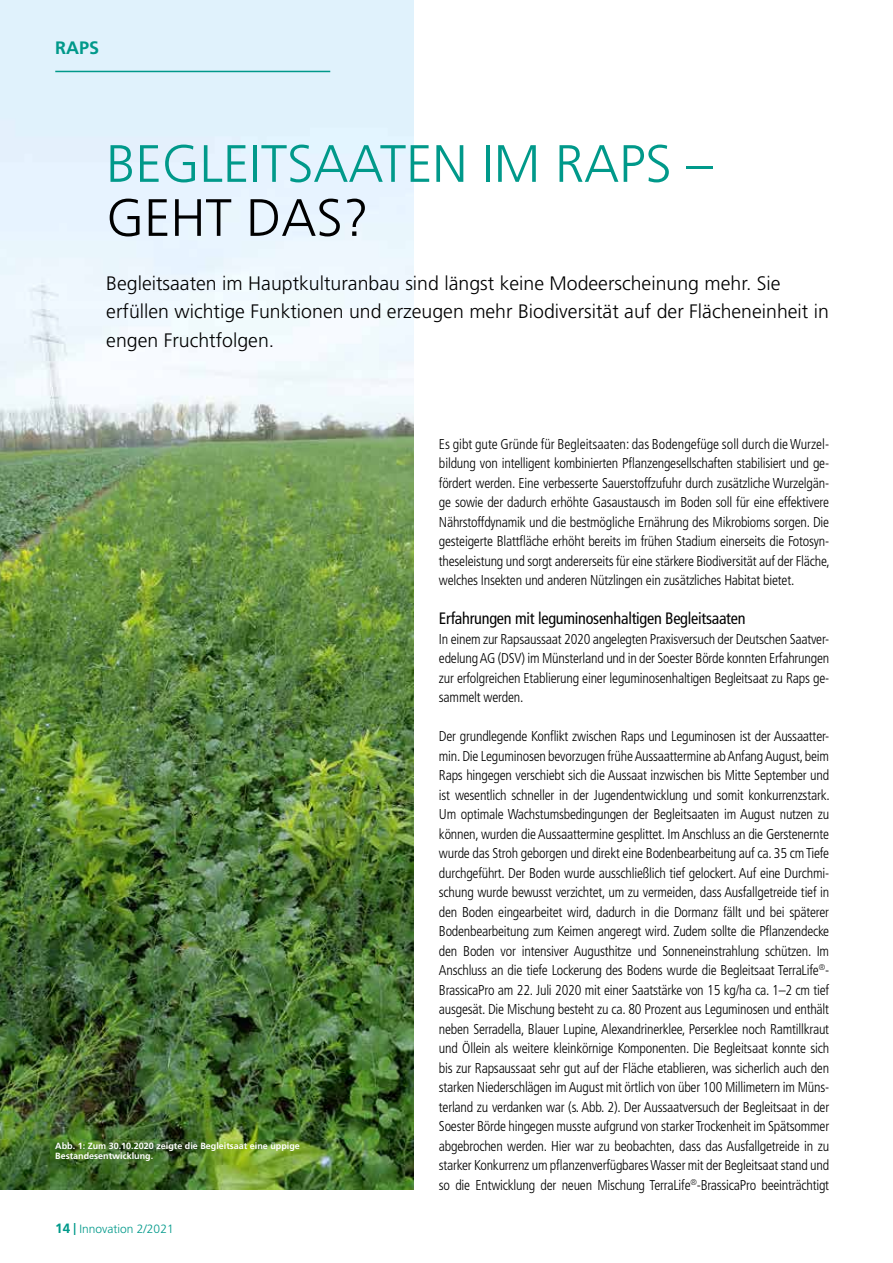
<style>
.page{position:relative;width:893px;height:1263px;background:#fff}
.page>*{position:absolute;margin:0;border:0;box-sizing:border-box;transform-origin:0 0}
.t1{font:300 52.5px "Frutiger LT";color:#00998a}
.t2{font:300 52.5px "Frutiger LT";color:#000}
.t3{font:300 19.5px/28.5px "Frutiger LT";color:#000}
.t4{font:700 18px "Frutiger LT";color:#00998a}
.t5{font:condensed 16.5px "Frutiger LT";letter-spacing:-.015em;color:#000}
.t6{font:300 condensed 14.25px/19.5px "Frutiger LT";letter-spacing:-.015em;color:#000;text-align:justify}
.t7{font:300 12px "Frutiger LT";color:#00998a}
.t8{font:700 9px/10.8px "Frutiger LT";color:#fff}
.s1{font-weight:700;font-size:13.5px}
.s2{font-weight:700}
</style>
<div class="page">
<img style="left:0;top:0;width:413px;height:1189px">
<hr style="left:55px;top:71px;width:275px;height:1px;background:#00998a">
<p class="t4" style="left:55px;top:37px;width:23px">Raps</p>
<h1 class="t1" style="left:106px;top:134px;width:608px">BEGLEITSAATEN IM RAPS –</h1>
<h1 class="t2" style="left:106px;top:188px;width:264px">GEHT DAS?</h1>
<h2 class="t3" style="left:106px;top:269px;width:724px">Begleitsaaten im Hauptkulturanbau sind längst keine Modeerscheinung mehr. Sie erfüllen wichtige Funktionen und erzeugen mehr Biodiversität auf der Flächeneinheit in engen Fruchtfolgen.</h2>
<p class="t8" style="left:55px;top:1140px;width:246px">Abb. 1: Zum 30.10.2020 zeigte die Begleitsaat eine üppige<br>Bestandesentwicklung.</p>
<p class="t7" style="left:55px;top:1222px;width:120px"><span class="s1">14</span> <span class="s2">|</span> Innovation 2/2021</p>
<p class="t6" style="left:439px;top:434px;width:392px">Es gibt gute Gründe für Begleitsaaten: das Bodengefüge soll durch die Wurzel&shy;bildung von intelligent kombinierten Pflanzengesellschaften stabilisiert und ge&shy;fördert werden. Eine verbesserte Sauerstoffzufuhr durch zusätzliche Wurzelgän&shy;ge sowie der dadurch erhöhte Gasaustausch im Boden soll für eine effektivere Nährstoffdynamik und die bestmögliche Ernährung des Mikrobioms sorgen. Die gesteigerte Blattfläche erhöht bereits im frühen Stadium einerseits die Fotosyn&shy;theseleistung und sorgt andererseits für eine stärkere Biodiversität auf der Fläche, welches Insekten und anderen Nützlingen ein zusätzliches Habitat bietet.</p>
<p class="t5" style="left:439px;top:609px;width:308px">Erfahrungen mit leguminosenhaltigen Begleitsaaten</p>
<p class="t6" style="left:439px;top:629px;width:392px">In einem zur Rapsaussaat 2020 angelegten Praxisversuch der Deutschen Saatver&shy;edelung AG (DSV) im Münsterland und in der Soester Börde konnten Erfahrungen zur erfolgreichen Etablierung einer leguminosenhaltigen Begleitsaat zu Raps ge&shy;sammelt werden.</p>
<p class="t6" style="left:439px;top:727px;width:392px">Der grundlegende Konflikt zwischen Raps und Leguminosen ist der Aussaatter&shy;min. Die Leguminosen bevorzugen frühe Aussaattermine ab Anfang August, beim Raps hingegen verschiebt sich die Aussaat inzwischen bis Mitte September und ist wesentlich schneller in der Jugendentwicklung und somit konkurrenzstark.<br>Um optimale Wachstumsbedingungen der Begleitsaaten im August nutzen zu können, wurden die Aussaattermine gesplittet. Im Anschluss an die Gerstenernte wurde das Stroh geborgen und direkt eine Bodenbearbeitung auf ca. 35 cm Tiefe durchgeführt. Der Boden wurde ausschließlich tief gelockert. Auf eine Durchmi&shy;schung wurde bewusst verzichtet, um zu vermeiden, dass Ausfallgetreide tief in den Boden eingearbeitet wird, dadurch in die Dormanz fällt und bei späterer Bodenbearbeitung zum Keimen angeregt wird. Zudem sollte die Pflanzendecke den Boden vor intensiver Augusthitze und Sonneneinstrahlung schützen. Im Anschluss an die tiefe Lockerung des Bodens wurde die Begleitsaat TerraLife<sup>®</sup>- BrassicaPro am 22. Juli 2020 mit einer Saatstärke von 15 kg/ha ca. 1–2 cm tief ausgesät. Die Mischung besteht zu ca. 80 Prozent aus Leguminosen und enthält neben Serradella, Blauer Lupine, Alexandrinerklee, Perserklee noch Ramtillkraut und Öllein als weitere kleinkörnige Komponenten. Die Begleitsaat konnte sich bis zur Rapsaussaat sehr gut auf der Fläche etablieren, was sicherlich auch den starken Niederschlägen im August mit örtlich von über 100 Millimetern im Müns&shy;terland zu verdanken war (s. Abb. 2). Der Aussaatversuch der Begleitsaat in der Soester Börde hingegen musste aufgrund von starker Trockenheit im Spätsommer abgebrochen werden. Hier war zu beobachten, dass das Ausfallgetreide in zu starker Konkurrenz um pflanzenverfügbares Wasser mit der Begleitsaat stand und so die Entwicklung der neuen Mischung TerraLife<sup>®</sup>-BrassicaPro beeinträchtigt</p>
</div>
